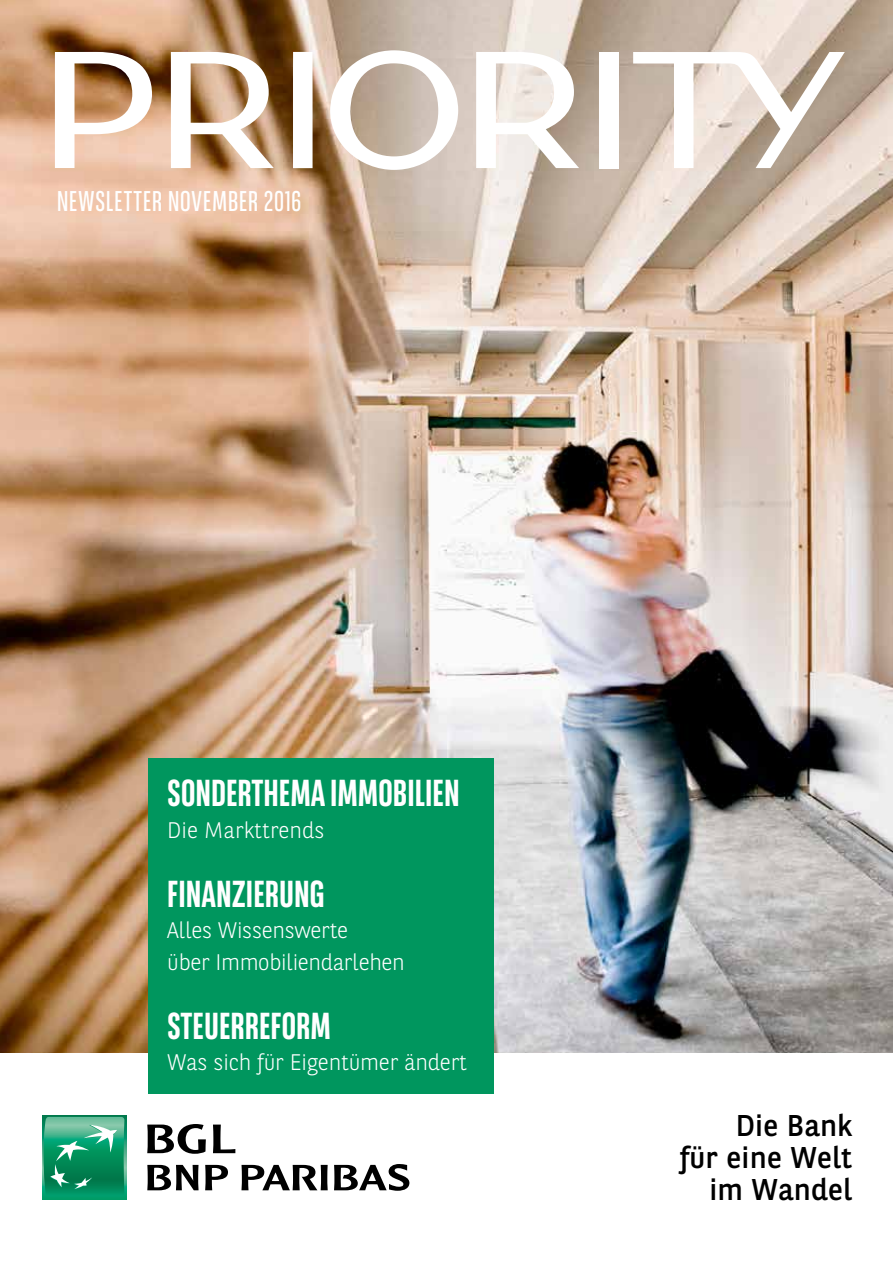
<style>
.page{position:relative;width:893px;height:1263px;background:#fff}
.page>*{position:absolute;margin:0;border:0;box-sizing:border-box;transform-origin:0 0}
.t1{font:700 37.5px "BNPP Sans Condensed";color:#fff}
.t2{font:30px/31.7px "BNPP Sans";letter-spacing:.01em;color:#000;text-align:right}
.t3{font:28.5px "BNPP Sans Condensed";letter-spacing:.02em;color:#fff}
.t4{font:300 22.5px/31.5px "BNPP Sans";letter-spacing:-.015em;color:#fff}
</style>
<div class="page">
<img style="left:0;top:0;width:893px;height:1052px">
<svg style="left:42px;top:1115px;width:84px;height:84px"></svg>
<svg style="left:44px;top:1117px;width:80px;height:80px;background:#2ea279"></svg>
<svg style="left:147px;top:1124px;width:59px;height:30px"></svg>
<svg style="left:213px;top:1124px;width:22px;height:29px"></svg>
<svg style="left:147px;top:1165px;width:52px;height:25px"></svg>
<svg style="left:205px;top:1165px;width:23px;height:25px"></svg>
<svg style="left:241px;top:1165px;width:87px;height:25px"></svg>
<svg style="left:334px;top:1164px;width:75px;height:27px"></svg>
<div style="left:148px;top:758px;width:345px;height:336px;background:#00965e"></div>
<svg style="left:330px;top:50px;width:128px;height:120px"></svg>
<svg style="left:633px;top:52px;width:212px;height:116px"></svg>
<svg style="left:171px;top:52px;width:103px;height:116px"></svg>
<svg style="left:476px;top:52px;width:103px;height:116px"></svg>
<svg style="left:55px;top:52px;width:97px;height:116px"></svg>
<div style="left:599px;top:52px;width:19px;height:116px;background:#fff"></div>
<svg style="left:293px;top:52px;width:20px;height:116px"></svg>
<p class="t3" style="left:57px;top:186px;width:246px">NEWSLETTER NOVEMBER 2016</p>
<h1 class="t1" style="left:167px;top:773px;width:294px">SONDERTHEMA IMMOBILIEN</h1>
<p class="t4" style="left:167px;top:813px;width:159px">Die Markttrends</p>
<h1 class="t1" style="left:167px;top:873px;width:159px">FINANZIERUNG</h1>
<p class="t4" style="left:167px;top:913px;width:239px">Alles Wissenswerte<br>über Immobiliendarlehen</p>
<h1 class="t1" style="left:167px;top:1005px;width:165px">STEUERREFORM</h1>
<p class="t4" style="left:167px;top:1045px;width:301px">Was sich für Eigentümer ändert</p>
<h2 class="t2" style="left:680px;top:1109px;width:174px">Die Bank<br>für eine Welt im Wandel</h2>
</div>
